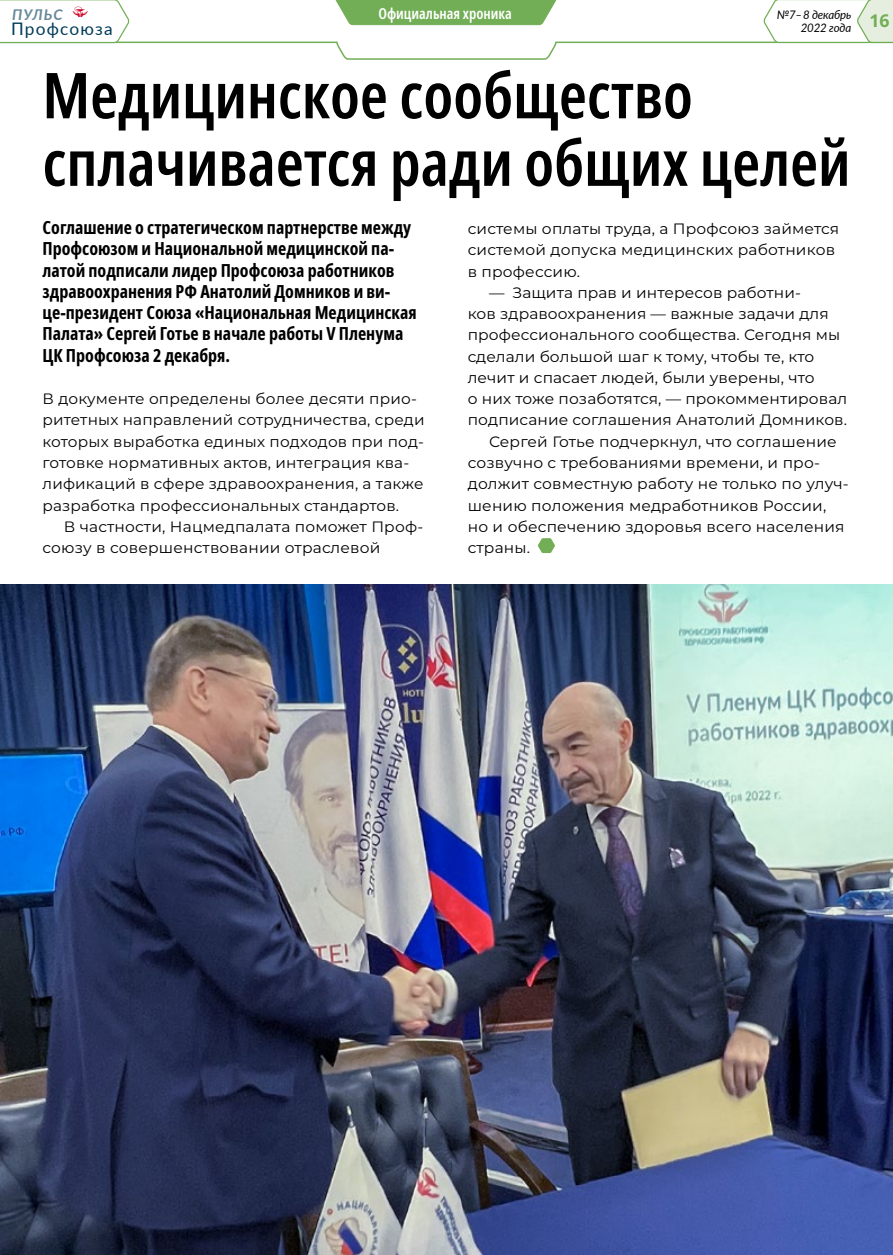
<style>
.page{position:relative;width:893px;height:1255px;background:#fff}
.page>*{position:absolute;margin:0;border:0;box-sizing:border-box;transform-origin:0 0}
.t1{font:600 extra-condensed 63.3px/67.5px "Noto Sans";color:#000}
.t2{font:700 extra-condensed 18px/21.3px "Noto Sans";color:#000}
.t3{font:700 17.7px "Noto Sans";color:#72ae55}
.t4{font:17.25px "Lato";letter-spacing:.07em;color:#003b59}
.t5{font:15px/21.3px "Montserrat";letter-spacing:.01em;color:#000}
.t6{font:600 extra-condensed 15px "Noto Sans";color:#fff}
.t7{font:italic 700 14.85px "Lato";letter-spacing:.07em;color:#66899b}
.t8{font:italic 11.85px/12.8px "Lato";letter-spacing:-.01em;color:#000;text-align:right}
</style>
<div class="page">
<svg style="left:538px;top:538px;width:17px;height:15px"></svg>
<img style="left:0;top:585px;width:893px;height:669px">
<svg style="left:131px;top:25px;width:631px;height:35px"></svg>
<svg style="left:0;top:0;width:131px;height:44px"></svg>
<svg style="left:335px;top:0;width:222px;height:25px"></svg>
<svg style="left:762px;top:0;width:131px;height:44px"></svg>
<p class="t7" style="left:12px;top:3px;width:52px">ПУЛЬС</p>
<p class="t4" style="left:11px;top:16px;width:103px">Профсоюза</p>
<p class="t6" style="left:378px;top:3px;width:135px">Официальная хроника</p>
<p class="t3" style="left:869px;top:8px;width:21px">16</p>
<p class="t8" style="left:777px;top:8px;width:76px">№7– 8 декабрь<br>2022 года</p>
<h1 class="t1" style="left:43px;top:63px;width:809px">Медицинское сообщество сплачивается ради общих целей</h1>
<p class="t2" style="left:43px;top:217px;width:376px">Cоглашение о стратегическом партнерстве между Профсоюзом и Национальной медицинской па&shy;латой подписали лидер Профсоюза работников здравоохранения РФ Анатолий Домников и ви&shy;це-президент Союза «Национальная Медицинская Палата» Сергей Готье в начале работы V Пленума ЦК Профсоюза 2 декабря.</p>
<p class="t5" style="left:43px;top:387px;width:383px">В документе определены более десяти прио&shy;ритетных направлений сотрудничества, среди которых выработка единых подходов при под&shy;готовке нормативных актов, интеграция ква&shy;лификаций в сфере здравоохранения, а также разработка профессиональных стандартов.</p>
<p class="t5" style="left:43px;top:515px;width:382px;text-indent:21px">В частности, Нацмедпалата поможет Проф&shy;союзу в совершенствовании отраслевой</p>
<p class="t5" style="left:468px;top:217px;width:373px">системы оплаты труда, а Профсоюз займется системой допуска медицинских работников в профессию.</p>
<p class="t5" style="left:489px;top:281px;width:314px">— Защита прав и интересов работни-</p>
<p class="t5" style="left:468px;top:302px;width:363px">ков здравоохранения — важные задачи для</p>
<p class="t5" style="left:468px;top:324px;width:374px">профессионального сообщества. Сегодня мы</p>
<p class="t5" style="left:468px;top:345px;width:348px">сделали большой шаг к тому, чтобы те, кто</p>
<p class="t5" style="left:468px;top:366px;width:348px">лечит и спасает людей, были уверены, что</p>
<p class="t5" style="left:468px;top:387px;width:381px">о них тоже позаботятся, — прокомментировал</p>
<p class="t5" style="left:468px;top:409px;width:381px">подписание соглашения Анатолий Домников.</p>
<p class="t5" style="left:489px;top:430px;width:349px">Сергей Готье подчеркнул, что соглашение</p>
<p class="t5" style="left:468px;top:451px;width:354px">созвучно с требованиями времени, и про-</p>
<p class="t5" style="left:468px;top:472px;width:383px">должит совместную работу не только по улуч-</p>
<p class="t5" style="left:468px;top:494px;width:360px">шению положения медработников России,</p>
<p class="t5" style="left:468px;top:515px;width:378px">но и обеспечению здоровья всего населения</p>
<p class="t5" style="left:468px;top:536px;width:64px">страны.</p>
</div>
